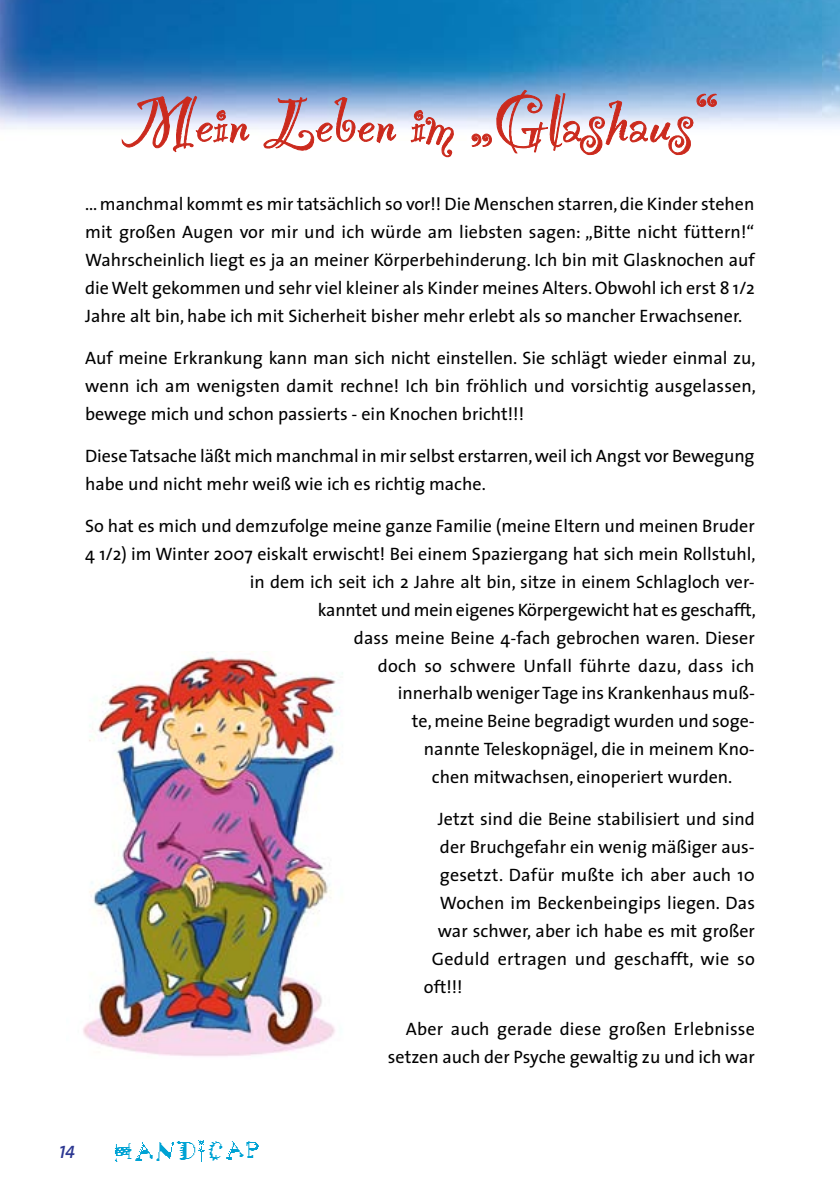
<style>
.page{position:relative;width:840px;height:1191px;background:#fff}
.page>*{position:absolute;margin:0;border:0;box-sizing:border-box;transform-origin:0 0}
.t1{font:80px "Party Let Plain";color:#cb2a1d}
.t2{font:18px/28px "The Sans";color:#000;text-align:justify}
.t3{font:italic 18px "The Sans Semi Bold Caps";color:#2d3892}
</style>
<div class="page">
<img style="left:115px;top:1140px;width:143px;height:21px">
<img style="left:0;top:0;width:822px;height:136px">
<img style="left:822px;top:0;width:17px;height:127px">
<svg style="left:121px;top:95px;width:129px;height:58px"></svg>
<svg style="left:263px;top:96px;width:133px;height:55px"></svg>
<svg style="left:410px;top:109px;width:44px;height:49px"></svg>
<svg style="left:471px;top:89px;width:246px;height:67px"></svg>
<img style="left:83px;top:651px;width:260px;height:406px">
<h1 class="t1" style="left:122px;top:66px;width:596px">Mein Leben im „Glashaus“</h1>
<p class="t2" style="left:85px;top:190px;width:671px">... manchmal kommt es mir tatsächlich so vor!! Die Menschen starren, die Kinder stehen mit großen Augen vor mir und ich würde am liebsten sagen: „Bitte nicht füttern!“ Wahrscheinlich liegt es ja an meiner Körperbehinderung. Ich bin mit Glasknochen auf die Welt gekommen und sehr viel kleiner als Kinder meines Alters. Obwohl ich erst 8 1/2<br>Jahre alt bin, habe ich mit Sicherheit bisher mehr erlebt als so mancher Erwachsener.</p>
<p class="t2" style="left:85px;top:343px;width:672px">Auf meine Erkrankung kann man sich nicht einstellen. Sie schlägt wieder einmal zu, wenn ich am wenigsten damit rechne! Ich bin fröhlich und vorsichtig ausgelassen, bewege mich und schon passierts - ein Knochen bricht!!!</p>
<p class="t2" style="left:85px;top:441px;width:670px">Diese Tatsache läßt mich manchmal in mir selbst erstarren, weil ich Angst vor Bewegung habe und nicht mehr weiß wie ich es richtig mache.</p>
<p class="t2" style="left:85px;top:511px;width:670px">So hat es mich und demzufolge meine ganze Familie (meine Eltern und meinen Bruder</p>
<p class="t2" style="left:85px;top:539px;width:671px">4 1/2) im Winter 2007 eiskalt erwischt! Bei einem Spaziergang hat sich mein Rollstuhl,</p>
<p class="t2" style="left:249px;top:567px;width:506px">in dem ich seit ich 2 Jahre alt bin, sitze in einem Schlagloch ver-</p>
<p class="t2" style="left:317px;top:595px;width:439px">kanntet und mein eigenes Körpergewicht hat es geschafft,</p>
<p class="t2" style="left:353px;top:623px;width:402px">dass meine Beine 4-fach gebrochen waren. Dieser</p>
<p class="t2" style="left:377px;top:651px;width:378px">doch so schwere Unfall führte dazu, dass ich</p>
<p class="t2" style="left:397px;top:679px;width:358px">innerhalb weniger Tage ins Krankenhaus muß-</p>
<p class="t2" style="left:411px;top:707px;width:344px">te, meine Beine begradigt wurden und soge-</p>
<p class="t2" style="left:423px;top:734px;width:332px">nannte Teleskopnägel, die in meinem Kno-</p>
<p class="t2" style="left:431px;top:762px;width:302px">chen mitwachsen, einoperiert wurden.</p>
<p class="t2" style="left:437px;top:804px;width:318px">Jetzt sind die Beine stabilisiert und sind</p>
<p class="t2" style="left:439px;top:832px;width:316px">der Bruchgefahr ein wenig mäßiger aus-</p>
<p class="t2" style="left:439px;top:860px;width:316px">gesetzt. Dafür mußte ich aber auch 10</p>
<p class="t2" style="left:439px;top:888px;width:316px">Wochen im Beckenbeingips liegen. Das</p>
<p class="t2" style="left:437px;top:916px;width:318px">war schwer, aber ich habe es mit großer</p>
<p class="t2" style="left:431px;top:944px;width:324px">Geduld ertragen und geschafft, wie so</p>
<p class="t2" style="left:423px;top:972px;width:40px">oft!!!</p>
<p class="t2" style="left:387px;top:1014px;width:368px;text-align:right">Aber auch gerade diese großen Erlebnisse setzen auch der Psyche gewaltig zu und ich war</p>
<p class="t3" style="left:59px;top:1137px;width:17px">14</p>
</div>
